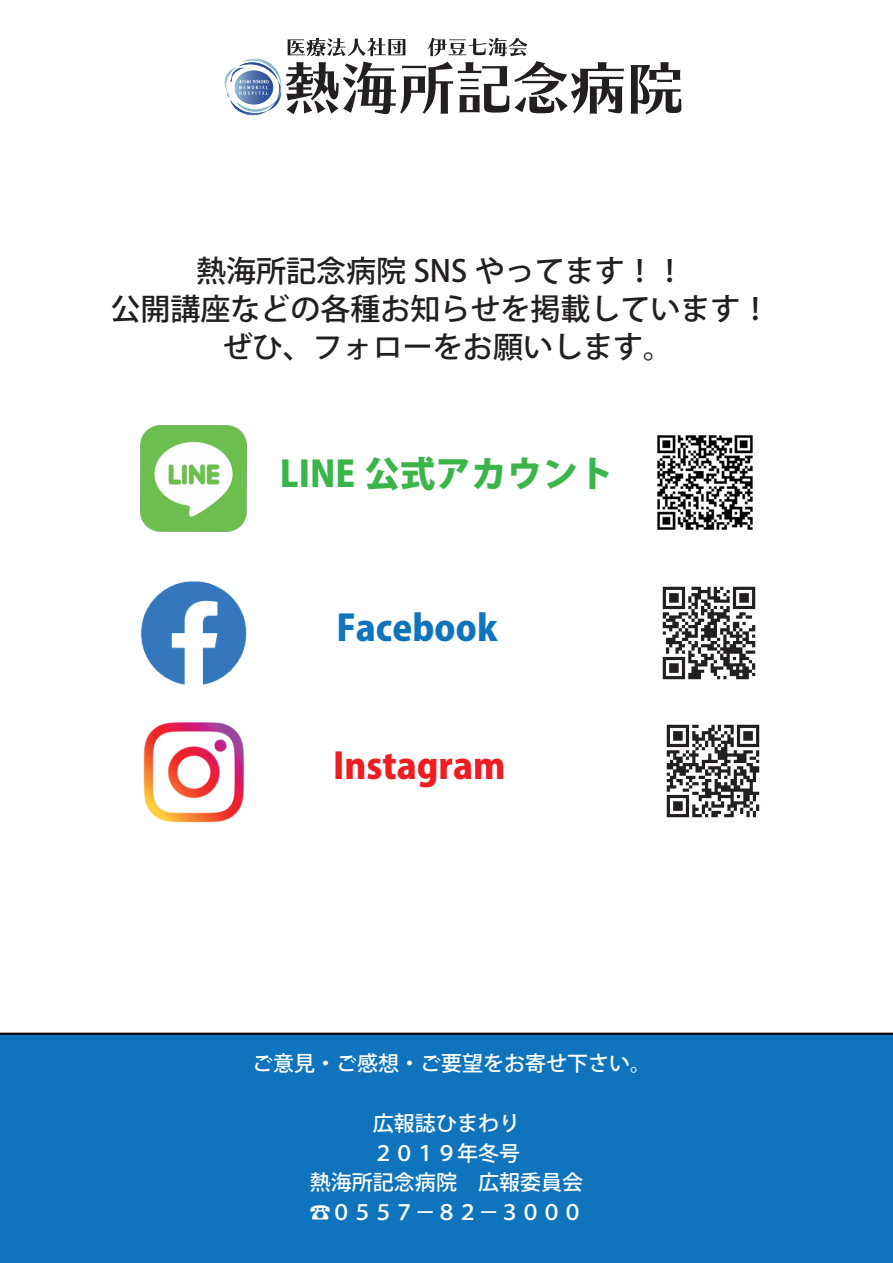
<style>
.page{position:relative;width:893px;height:1263px;background:#fff}
.page>*{position:absolute;margin:0;border:0;box-sizing:border-box;transform-origin:0 0}
.t1{font:800 35.7px "Koz Go Pr 6 N";color:#3ab54a}
.t2{font:800 35.7px "Koz Go Pr 6 N";color:#ee1d23}
.t3{font:800 35.7px "Koz Go Pr 6 N";color:#1074bc}
.t4{font:500 30px/38.2px "Koz Go Pr 6 N";color:#231f20;text-align:center}
.t5{font:500 21px/29.7px "Koz Go Pr 6 N";color:#fff;text-align:center}
</style>
<div class="page">
<svg style="left:287px;top:38px;width:337px;height:76px"></svg>
<svg style="left:631px;top:62px;width:50px;height:52px"></svg>
<img style="left:224px;top:58px;width:63px;height:58px">
<img style="left:140px;top:425px;width:107px;height:107px">
<img style="left:140px;top:581px;width:107px;height:104px">
<img style="left:143px;top:722px;width:101px;height:101px">
<img style="left:657px;top:435px;width:96px;height:95px">
<img style="left:666px;top:724px;width:94px;height:94px">
<img style="left:662px;top:586px;width:94px;height:94px">
<div style="left:0;top:1033px;width:893px;height:230px;background:#1074bc"></div>
<h2 class="t4" style="left:110px;top:252px;width:661px">熱海所記念病院 SNS やってます！！<br>公開講座などの各種お知らせを掲載しています！ぜひ、フォローをお願いします。</h2>
<h1 class="t1" style="left:280px;top:453px;width:335px">LINE 公式アカウント</h1>
<h1 class="t3" style="left:336px;top:608px;width:162px">Facebook</h1>
<h1 class="t2" style="left:333px;top:746px;width:174px">Instagram</h1>
<p class="t5" style="left:252px;top:1049px;width:400px">ご意見・ご感想・ご要望をお寄せ下さい。</p>
<p class="t5" style="left:310px;top:1109px;width:274px">広報誌ひまわり<br>２０１９年冬号<br>熱海所記念病院　広報委員会☎０５５７－８２－３０００</p>
</div>
